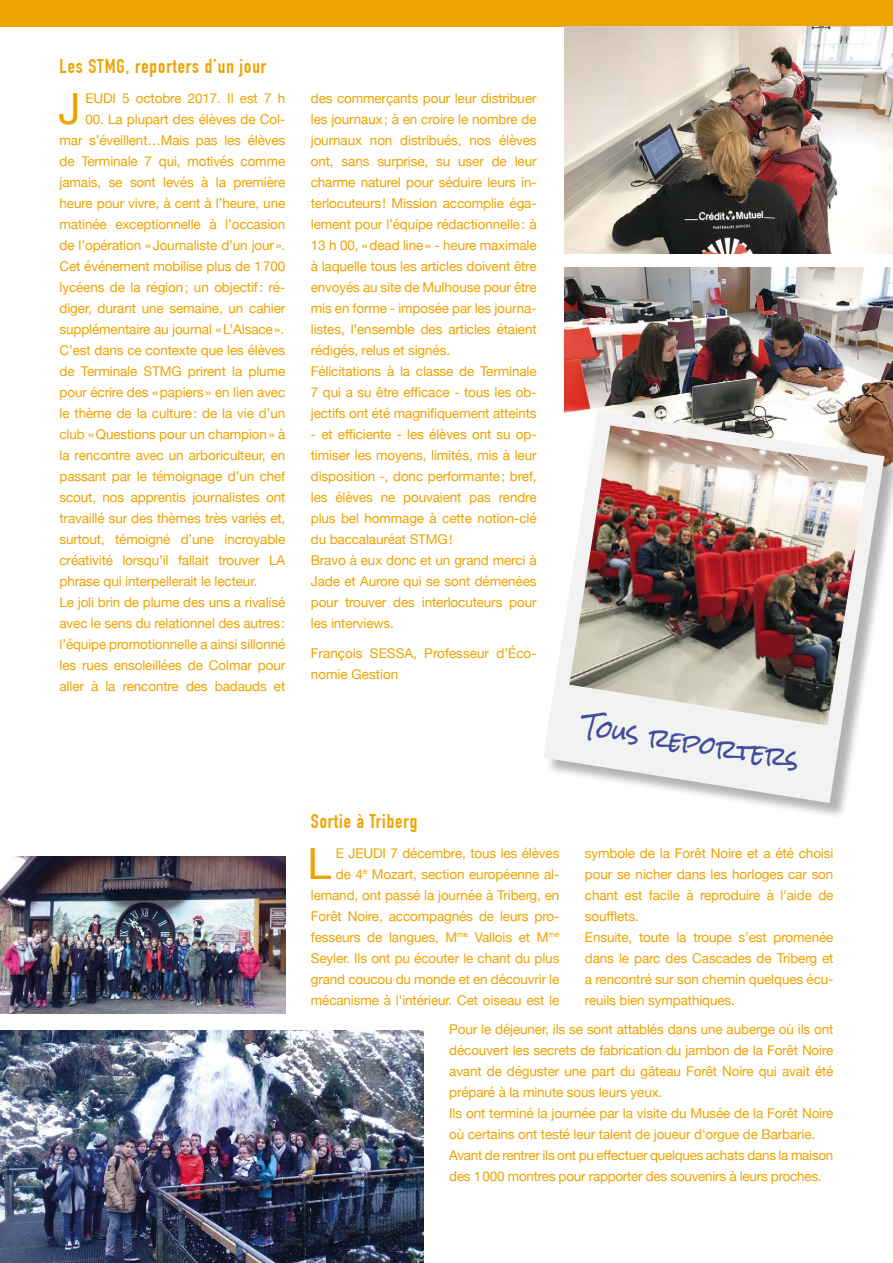
<style>
.page{position:relative;width:893px;height:1263px;background:#fff}
.page>*{position:absolute;margin:0;border:0;box-sizing:border-box;transform-origin:0 0}
.t1{font:42.9px "Helvetica Neue";color:#eda300}
.t2{font:25.8px "Rock Salt";color:#424d9c;scale:.87 1}
.t3{font:700 19.5px "DIN Condensed";letter-spacing:.05em;color:#eda300}
.t4{font:13.5px/21px "Helvetica Neue";letter-spacing:-.01em;color:#eda300}
</style>
<div class="page">
<div style="left:0;top:0;width:893px;height:27px;background:#eda300"></div>
<img style="left:564px;top:27px;width:329px;height:227px">
<img style="left:564px;top:268px;width:329px;height:145px">
<img style="left:0;top:857px;width:285px;height:156px">
<img style="left:0;top:1030px;width:424px;height:233px">
<div style="left:546px;top:413px;width:347px;height:407px;background:#000;opacity:.3"></div>
<svg style="left:544px;top:411px;width:340px;height:392px;fill:#f2f2f2"></svg>
<img style="left:569px;top:425px;width:299px;height:300px">
<h3 class="t3" style="left:60px;top:55px;width:208px">Les STMG, reporters d’un jour</h3>
<h1 class="t1" style="left:59px;top:78px;width:24px">J</h1>
<p class="t4" style="left:85px;top:88px;width:201px">EUDI 5 octobre 2017. Il est 7 h</p>
<p class="t4" style="left:60px;top:109px;width:227px;text-indent:26px">00. La plupart des élèves de Col&shy;mar s’éveillent…Mais pas les élèves de Terminale 7 qui, motivés comme jamais, se sont levés à la première heure pour vivre, à cent à l’heure, une matinée exceptionnelle à l’occasion de l’opération «Journaliste d’un jour».<br>Cet événement mobilise plus de 1700 lycéens de la région; un objectif: ré&shy;diger, durant une semaine, un cahier supplémentaire au journal «L’Alsace».<br>C’est dans ce contexte que les élèves de Terminale STMG prirent la plume pour écrire des «papiers» en lien avec le thème de la culture: de la vie d’un club «Questions pour un champion» à la rencontre avec un arboriculteur, en passant par le témoignage d’un chef scout, nos apprentis journalistes ont travaillé sur des thèmes très variés et, surtout, témoigné d’une incroyable créativité lorsqu’il fallait trouver LA phrase qui interpellerait le lecteur.<br>Le joli brin de plume des uns a rivalisé avec le sens du relationnel des autres: l’équipe promotionnelle a ainsi sillonné les rues ensoleillées de Colmar pour aller à la rencontre des badauds et</p>
<p class="t4" style="left:311px;top:89px;width:227px">des commerçants pour leur distribuer les journaux; à en croire le nombre de journaux non distribués, nos élèves ont, sans surprise, su user de leur charme naturel pour séduire leurs in&shy;terlocuteurs! Mission accomplie éga&shy;lement pour l’équipe rédactionnelle: à 13 h 00, «dead line» - heure maximale à laquelle tous les articles doivent être envoyés au site de Mulhouse pour être mis en forme - imposée par les journa&shy;listes, l’ensemble des articles étaient rédigés, relus et signés.<br>Félicitations à la classe de Terminale 7 qui a su être efficace - tous les ob&shy;jectifs ont été magnifiquement atteints</p>
<p class="t4" style="left:311px;top:425px;width:227px">- et efficiente - les élèves ont su op&shy;timiser les moyens, limités, mis à leur disposition -, donc performante; bref, les élèves ne pouvaient pas rendre plus bel hommage à cette notion-clé du baccalauréat STMG!<br>Bravo à eux donc et un grand merci à<br>Jade et Aurore qui se sont démenées pour trouver des interlocuteurs pour les interviews.</p>
<p class="t4" style="left:311px;top:643px;width:227px">François SESSA, Professeur d’Éco&shy;nomie Gestion</p>
<h2 class="t2" style="left:586px;top:712px;width:252px;rotate:9deg">Tous reporters</h2>
<h3 class="t3" style="left:311px;top:810px;width:108px">Sortie à Triberg</h3>
<h1 class="t1" style="left:307px;top:832px;width:25px">L</h1>
<p class="t4" style="left:311px;top:843px;width:250px;text-align:right">E JEUDI 7 décembre, tous les élèves<br>de 4<sup>e</sup> Mozart, section européenne al&shy;lemand, ont passé la journée à Triberg, en Forêt Noire, accompagnés de leurs pro&shy;fesseurs de langues, M<sup>me</sup> Vallois et M<sup>me </sup>Seyler. Ils ont pu écouter le chant du plus grand coucou du monde et en découvrir le mécanisme à l'intérieur. Cet oiseau est le</p>
<p class="t4" style="left:585px;top:843px;width:250px">symbole de la Forêt Noire et a été choisi pour se nicher dans les horloges car son chant est facile à reproduire à l'aide de soufflets.<br>Ensuite, toute la troupe s'est promenée dans le parc des Cascades de Triberg et a rencontré sur son chemin quelques écu&shy;reuils bien sympathiques.</p>
<p class="t4" style="left:449px;top:1020px;width:386px">Pour le déjeuner, ils se sont attablés dans une auberge où ils ont découvert les secrets de fabrication du jambon de la Forêt Noire avant de déguster une part du gâteau Forêt Noire qui avait été préparé à la minute sous leurs yeux.<br>Ils ont terminé la journée par la visite du Musée de la Forêt Noire où certains ont testé leur talent de joueur d'orgue de Barbarie.<br>Avant de rentrer ils ont pu effectuer quelques achats dans la maison des 1000 montres pour rapporter des souvenirs à leurs proches.</p>
</div>
